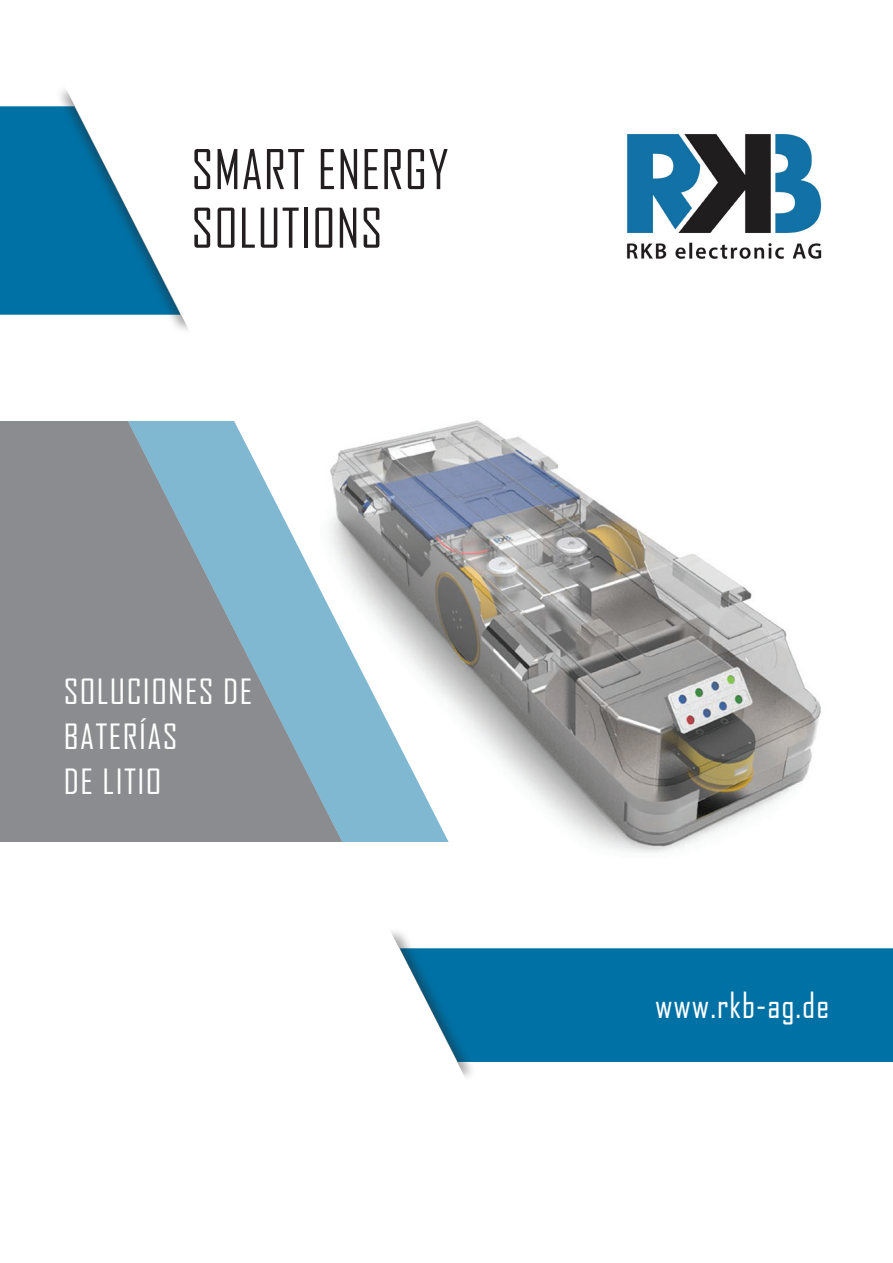
<style>
.page{position:relative;width:893px;height:1263px;background:#fff}
.page>*{position:absolute;margin:0;border:0;box-sizing:border-box;transform-origin:0 0}
.t1{font:52.5px/58.7px "Agency FB";letter-spacing:.02em;color:#231f20}
.t2{font:34.5px "Agency FB";letter-spacing:.03em;color:#fff}
.t3{font:33.3px/45px "Agency FB";letter-spacing:.04em;color:#fff;scale:1.05 1}
</style>
<div class="page">
<img style="left:449px;top:420px;width:372px;height:433px">
<div style="left:0;top:421px;width:128px;height:421px;background:#8a8c8f"></div>
<div style="left:0;top:106px;width:44px;height:209px;background:#0071a5"></div>
<div style="left:505px;top:948px;width:388px;height:114px;background:#0071a5"></div>
<svg style="left:44px;top:89px;width:145px;height:241px"></svg>
<svg style="left:391px;top:931px;width:114px;height:147px"></svg>
<svg style="left:128px;top:421px;width:321px;height:421px"></svg>
<img style="left:626px;top:133px;width:196px;height:126px">
<h1 class="t1" style="left:191px;top:139px;width:259px">SMART ENERGY<br>SOLUTIONS</h1>
<p class="t3" style="left:64px;top:669px;width:181px">SOLUCIONES DE<br>BATERÍAS<br>DE LITIO</p>
<p class="t2" style="left:655px;top:984px;width:176px">WWW.RKB-AG.DE</p>
</div>
